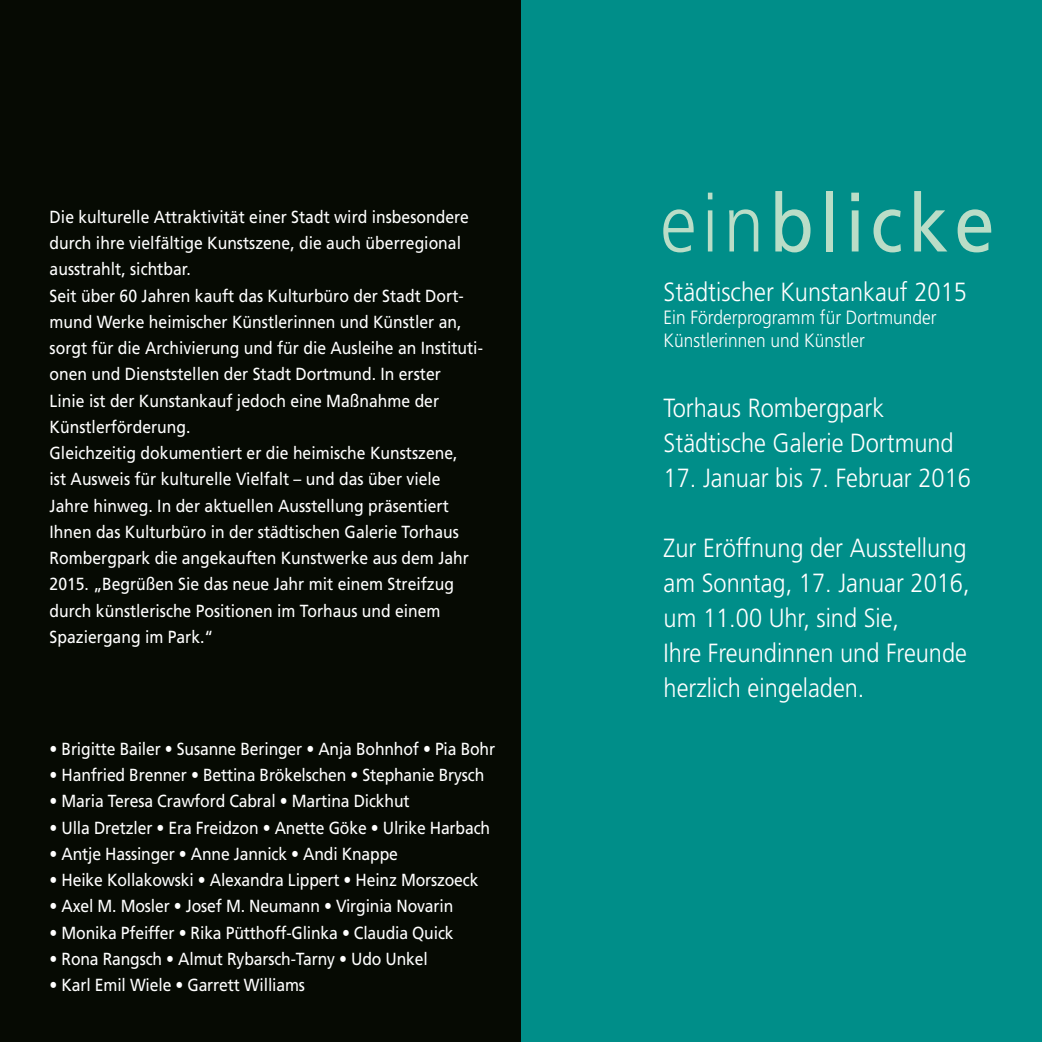
<style>
.page{position:relative;width:1042px;height:1042px;background:#fff}
.page>*{position:absolute;margin:0;border:0;box-sizing:border-box;transform-origin:0 0}
.t1{font:80.5px "Frutiger LT";letter-spacing:.075em;color:#baddc7;scale:.9 1}
.t2{font:300 26.25px/35px "Frutiger LT";color:#fff;scale:.9 1}
.t3{font:300 19.25px/23.1px "Frutiger LT";color:#fff;scale:.9 1}
.t4{font:17.5px/26.2px "Frutiger LT";color:#fff;scale:.9 1}
.s1{font-weight:300}
</style>
<div class="page">
<div style="left:521px;top:0;width:521px;height:1042px;background:#008e89"></div>
<div style="left:0;top:0;width:521px;height:1042px;background:#060a03"></div>
<p class="t4" style="left:50px;top:204px;width:483px">Die kulturelle Attraktivität einer Stadt wird insbesondere durch ihre vielfältige Kunstszene, die auch überregional ausstrahlt, sichtbar.<br>Seit über 60 Jahren kauft das Kulturbüro der Stadt Dort&shy;mund Werke heimischer Künstlerinnen und Künstler an, sorgt für die Archivierung und für die Ausleihe an Instituti&shy;onen und Dienststellen der Stadt Dortmund. In erster<br>Linie ist der Kunstankauf jedoch eine Maßnahme der Künstlerförderung.<br>Gleichzeitig dokumentiert er die heimische Kunstszene,<br>ist Ausweis für kulturelle Vielfalt – und das über viele Jahre hinweg. In der aktuellen Ausstellung präsentiert Ihnen das Kulturbüro in der städtischen Galerie Torhaus Rombergpark die angekauften Kunstwerke aus dem Jahr 2015. „Begrüßen Sie das neue Jahr mit einem Streifzug durch künstlerische Positionen im Torhaus und einem Spaziergang im Park.“</p>
<p class="t4" style="left:50px;top:736px;width:497px">• Brigitte Bailer • Susanne Beringer • Anja Bohnhof • Pia Bohr</p>
<p class="t4" style="left:50px;top:762px;width:484px">• Hanfried Brenner • Bettina Brökelschen • Stephanie Brysch</p>
<p class="t4" style="left:50px;top:788px;width:401px">• Maria Teresa Crawford Cabral • Martina Dickhut</p>
<p class="t4" style="left:50px;top:814px;width:491px">• Ulla Dretzler • Era Freidzon • Anette Göke • Ulrike Harbach</p>
<p class="t4" style="left:50px;top:841px;width:388px">• Antje Hassinger • Anne Jannick • Andi Knappe</p>
<p class="t4" style="left:50px;top:867px;width:478px">• Heike Kollakowski • Alexandra Lippert • Heinz Morszoeck</p>
<p class="t4" style="left:50px;top:893px;width:450px">• Axel M. Mosler • Josef M. Neumann • Virginia Novarin</p>
<p class="t4" style="left:50px;top:919px;width:450px">• Monika Pfeiffer • Rika Pütthoff-Glinka • Claudia Quick</p>
<p class="t4" style="left:50px;top:946px;width:422px">• Rona Rangsch • Almut Rybarsch-Tarny • Udo Unkel</p>
<p class="t4" style="left:50px;top:972px;width:285px">• Karl Emil Wiele • Garrett Williams</p>
<h1 class="t1" style="left:660px;top:176px;width:373px"><span class="s1">ein</span>blicke</h1>
<h2 class="t2" style="left:663px;top:275px;width:338px">Städtischer Kunstankauf 2015</h2>
<p class="t3" style="left:663px;top:306px;width:305px">Ein Förderprogramm für Dortmunder<br>Künstlerinnen und Künstler</p>
<h2 class="t2" style="left:663px;top:391px;width:324px">Torhaus Rombergpark<br>Städtische Galerie Dortmund</h2>
<h2 class="t2" style="left:663px;top:461px;width:343px">17. Januar bis 7. Februar 2016</h2>
<h2 class="t2" style="left:663px;top:531px;width:341px">Zur Eröffnung der Ausstellung am Sonntag, 17. Januar 2016, um 11.00 Uhr, sind Sie,<br>Ihre Freundinnen und Freunde herzlich eingeladen.</h2>
</div>
